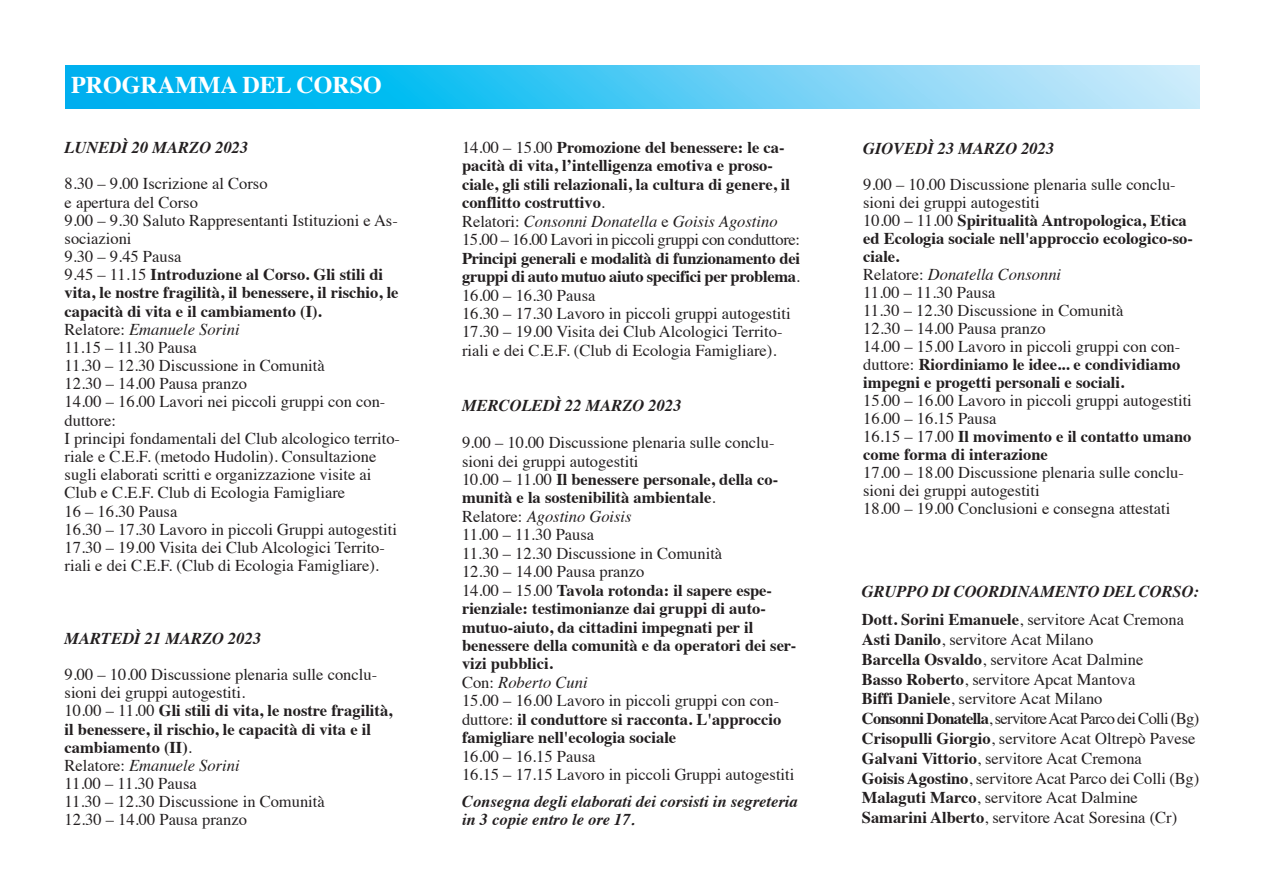
<style>
.page{position:relative;width:1263px;height:893px;background:#fff}
.page>*{position:absolute;margin:0;border:0;box-sizing:border-box;transform-origin:0 0}
.t1{font:700 24px "Times";color:#fff}
.t2{font:16.5px/18.1px "Times";color:#231f20}
.t3{font:700 16.5px/18.5px "Times";color:#231f20}
.t4{font:italic 700 16.5px/18.5px "Times";color:#231f20}
.s1{font-weight:700}
.s2{font-style:italic}
.s3{font-weight:400}
.s4{font-weight:400;font-style:italic}
.s5{font-style:normal}
.s6{font-weight:400;font-style:normal}
</style>
<div class="page">
<svg style="left:65px;top:66px;width:1134px;height:42px;background:#50caf4"></svg>
<h1 class="t1" style="left:71px;top:75px;width:312px">PROGRAMMA DEL CORSO</h1>
<p class="t4" style="left:65px;top:140px;width:185px">LUNEDÌ 20 MARZO 2023</p>
<p class="t2" style="left:65px;top:176px;width:337px">8.30 – 9.00 Iscrizione al Corso<br>e apertura del Corso<br>9.00 – 9.30 Saluto Rappresentanti Istituzioni e As&shy;sociazioni<br>9.30 – 9.45 Pausa<br>9.45 – 11.15 <span class="s1">Introduzione al Corso. Gli stili di vita, le nostre fragilità, il benessere, il rischio, le capacità di vita e il cambiamento (I).<br></span>Relatore: <span class="s2">Emanuele Sorini<br></span>11.15 – 11.30 Pausa<br>11.30 – 12.30 Discussione in Comunità<br>12.30 – 14.00 Pausa pranzo<br>14.00 – 16.00 Lavori nei piccoli gruppi con con&shy;duttore:<br>I principi fondamentali del Club alcologico territo&shy;riale e C.E.F. (metodo Hudolin). Consultazione sugli elaborati scritti e organizzazione visite ai Club e C.E.F. Club di Ecologia Famigliare<br>16 – 16.30 Pausa<br>16.30 – 17.30 Lavoro in piccoli Gruppi autogestiti 17.30 – 19.00 Visita dei Club Alcologici Territo&shy;riali e dei C.E.F. (Club di Ecologia Famigliare).</p>
<p class="t4" style="left:65px;top:630px;width:198px">MARTEDÌ 21 MARZO 2023</p>
<p class="t2" style="left:65px;top:667px;width:329px">9.00 – 10.00 Discussione plenaria sulle conclu&shy;sioni dei gruppi autogestiti.<br>10.00 – 11.00 <span class="s1">Gli stili di vita, le nostre fragilità, il benessere, il rischio, le capacità di vita e il cambiamento (II)</span>.<br>Relatore: <span class="s2">Emanuele Sorini<br></span>11.00 – 11.30 Pausa<br>11.30 – 12.30 Discussione in Comunità<br>12.30 – 14.00 Pausa pranzo</p>
<p class="t3" style="left:462px;top:140px;width:340px"><span class="s3">14.00 – 15.00</span> Promozione del benessere: le ca&shy;pacità di vita, l’intelligenza emotiva e proso&shy;ciale, gli stili relazionali, la cultura di genere, il conflitto costruttivo<span class="s3">.<br>Relatori:</span> <span class="s4">Consonni Donatella</span> <span class="s3">e</span> <span class="s4">Goisis Agostino </span><span class="s3">15.00 – 16.00 Lavori in piccoli gruppi con conduttore:</span></p>
<p class="t2" style="left:462px;top:250px;width:340px"><span class="s1">Principi generali e modalità di funzionamento dei gruppi di auto mutuo aiuto specifici per problema</span>.<br>16.00 – 16.30 Pausa<br>16.30 – 17.30 Lavoro in piccoli gruppi autogestiti 17.30 – 19.00 Visita dei Club Alcologici Territo&shy;riali e dei C.E.F. (Club di Ecologia Famigliare).</p>
<p class="t4" style="left:462px;top:398px;width:221px">MERCOLEDÌ 22 MARZO 2023</p>
<p class="t3" style="left:462px;top:435px;width:336px"><span class="s3">9.00 – 10.00 Discussione plenaria sulle conclu&shy;sioni dei gruppi autogestiti<br>10.00 – 11.00</span> Il benessere personale, della co&shy;munità e la sostenibilità ambientale<span class="s3">.<br>Relatore:</span> <span class="s4">Agostino Goisis<br></span><span class="s3">11.00 – 11.30 Pausa<br>11.30 – 12.30 Discussione in Comunità<br>12.30 – 14.00 Pausa pranzo<br>14.00 – 15.00</span> Tavola rotonda: il sapere espe&shy;rienziale: testimonianze dai gruppi di auto&shy;mutuo-aiuto, da cittadini impegnati per il benessere della comunità e da operatori dei ser&shy;vizi pubblici.<br><span class="s3">Con:</span> <span class="s4">Roberto Cuni<br></span><span class="s3">15.00 – 16.00 Lavoro in piccoli gruppi con con&shy;duttore:</span> il conduttore si racconta. L'approccio famigliare nell'ecologia sociale</p>
<p class="t2" style="left:462px;top:748px;width:334px">16.00 – 16.15 Pausa<br>16.15 – 17.15 Lavoro in piccoli Gruppi autogestiti</p>
<p class="t4" style="left:462px;top:793px;width:337px">Consegna degli elaborati dei corsisti in segreteria in 3 copie entro le ore 17.</p>
<p class="t4" style="left:863px;top:140px;width:193px">GIOVEDÌ 23 MARZO 2023</p>
<p class="t2" style="left:863px;top:177px;width:331px">9.00 – 10.00 Discussione plenaria sulle conclu&shy;sioni dei gruppi autogestiti<br>10.00 – 11.00 <span class="s1">Spiritualità Antropologica, Etica ed Ecologia sociale nell'approccio ecologico-so&shy;ciale.<br></span>Relatore: <span class="s2">Donatella Consonni<br></span>11.00 – 11.30 Pausa<br>11.30 – 12.30 Discussione in Comunità<br>12.30 – 14.00 Pausa pranzo<br>14.00 – 15.00 Lavoro in piccoli gruppi con con&shy;duttore: <span class="s1">Riordiniamo le idee... e condividiamo impegni e progetti personali e sociali.</span></p>
<p class="t2" style="left:863px;top:393px;width:330px">15.00 – 16.00 Lavoro in piccoli gruppi autogestiti 16.00 – 16.15 Pausa<br>16.15 – 17.00 <span class="s1">Il movimento e il contatto umano come forma di interazione</span></p>
<p class="t2" style="left:863px;top:465px;width:322px">17.00 – 18.00 Discussione plenaria sulle conclu&shy;sioni dei gruppi autogestiti<br>18.00 – 19.00 Conclusioni e consegna attestati</p>
<p class="t4" style="left:862px;top:578px;width:339px;line-height:28.5px">GRUPPO DI COORDINAMENTO DEL CORSO:<br><span class="s5">Dott. Sorini Emanuele</span><span class="s6">, servitore Acat Cremona</span></p>
<p class="t2" style="left:862px;top:631px;width:339px;line-height:19.8px"><span class="s1">Asti Danilo</span>, servitore Acat Milano<br><span class="s1">Barcella Osvaldo</span>, servitore Acat Dalmine<br><span class="s1">Basso Roberto</span>, servitore Apcat Mantova<br><span class="s1">Biffi Daniele</span>, servitore Acat Milano<br><span class="s1">Consonni Donatella</span>, servitore Acat Parco dei Colli (Bg)<br><span class="s1">Crisopulli Giorgio</span>, servitore Acat Oltrepò Pavese <span class="s1">Galvani Vittorio</span>, servitore Acat Cremona<br><span class="s1">Goisis Agostino</span>, servitore Acat Parco dei Colli (Bg)<br><span class="s1">Malaguti Marco</span>, servitore Acat Dalmine <span class="s1">Samarini Alberto</span>, servitore Acat Soresina (Cr)</p>
</div>
